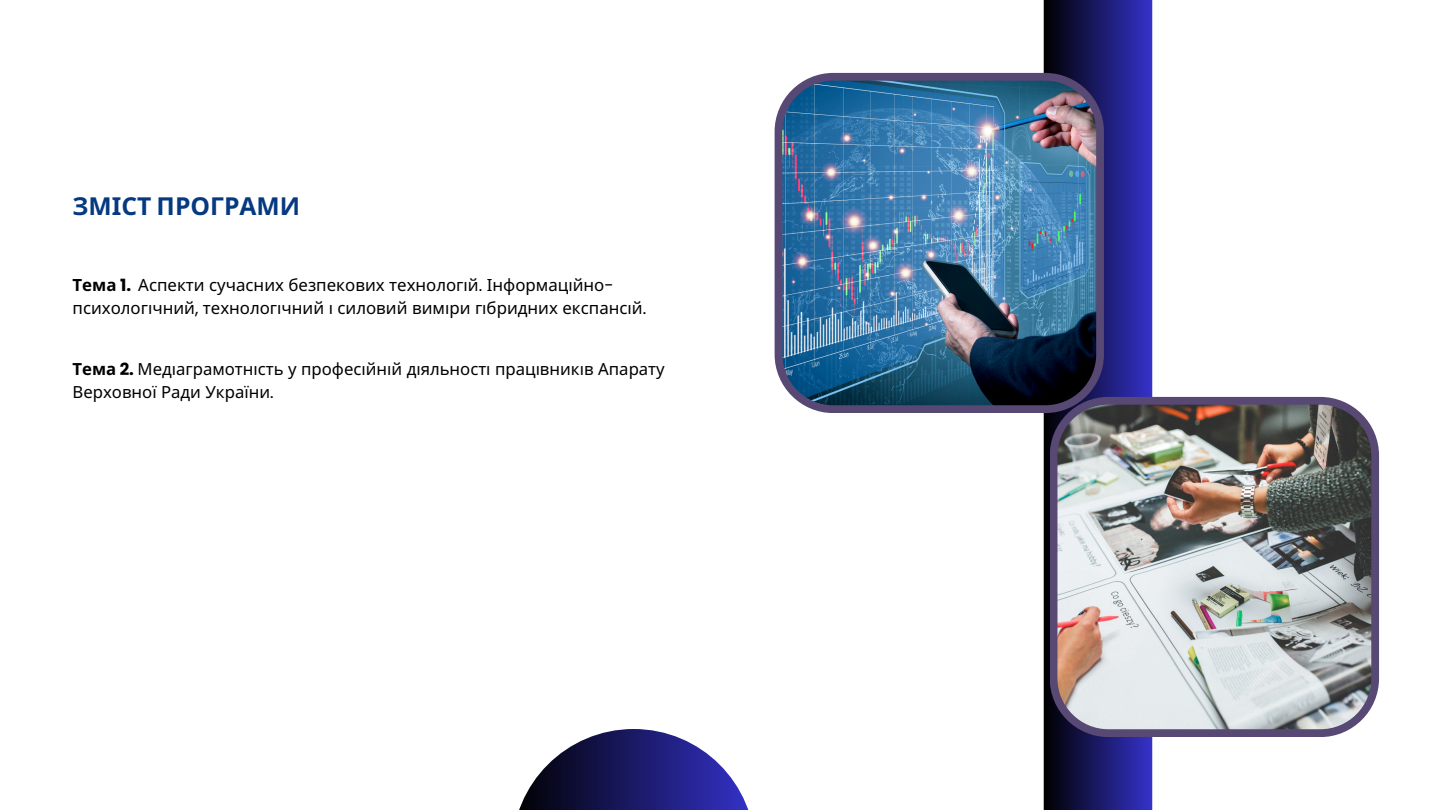
<style>
.page{position:relative;width:1440px;height:810px;background:#fff}
.page>*{position:absolute;margin:0;border:0;box-sizing:border-box;transform-origin:0 0}
.t1{font:700 24.7px "Noto Sans";color:#053980}
.t2{font:16.8px/23.2px "Noto Sans";color:#000}
.t3{font:16.7px/23.2px "Noto Sans";color:#000}
.s1{font-weight:700}
.s2{font-family:"Poppins";font-weight:700}
.s3{font-family:"Poppins"}
</style>
<div class="page">
<svg style="left:1044px;top:0;width:108px;height:810px"></svg>
<img style="left:1050px;top:397px;width:329px;height:340px">
<img style="left:775px;top:73px;width:329px;height:340px">
<svg style="left:519px;top:729px;width:230px;height:81px"></svg>
<p class="t1" style="left:73px;top:188px;width:229px">ЗМІСТ ПРОГРАМИ</p>
<p class="t2" style="left:73px;top:273px;width:575px"><span class="s1">Тема</span> <span class="s2">1.</span> Аспекти сучасних безпекових технологі й<span class="s3">.</span> Інформаці йно&shy;психологічний<span class="s3">,</span> технологічний і силовий вимі ри гібридних експансі й<span class="s3">.</span></p>
<p class="t3" style="left:73px;top:357px;width:594px"><span class="s1">Тема</span> <span class="s2">2.</span> Медіаграмотність у професі йні й діяльності праці вникі в Апарату<br>Верховної Ради України<span class="s3">.</span></p>
</div>
